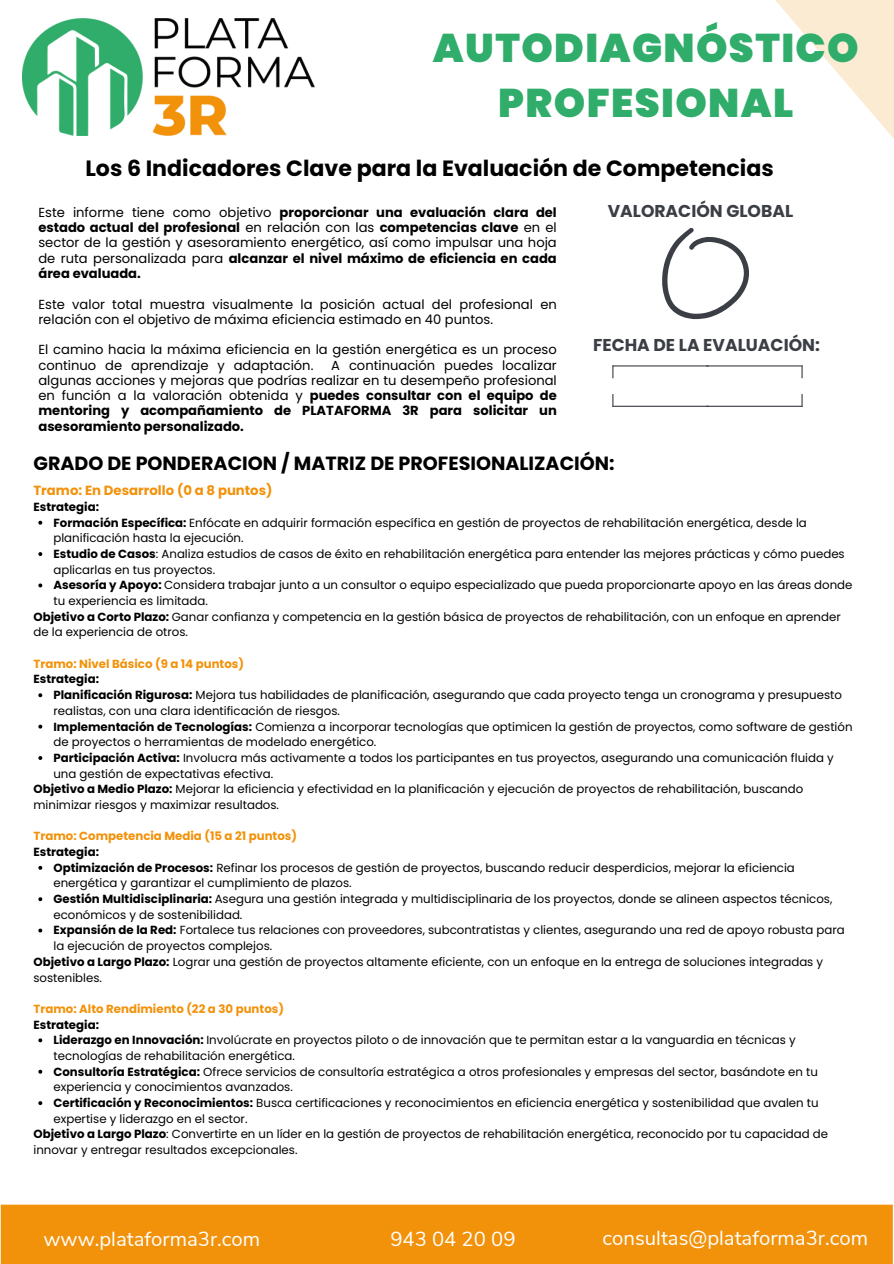
<style>
.page{position:relative;width:894px;height:1264px;background:#fff}
.page>*{position:absolute;margin:0;border:0;box-sizing:border-box;transform-origin:0 0}
.t1{font:900 39.9px/55.2px "Poppins";letter-spacing:.035em;color:#30ad6a;text-align:center}
.t2{font:700 22.05px "Poppins";color:#000}
.t3{font:20.4px "Nunito Sans";color:#fff}
.t4{font:20.25px "Nunito Sans";color:#fff}
.t5{font:700 19.05px "Poppins";color:#000}
.t6{font:700 17.1px "Poppins";color:#3b3f45}
.t7{font:700 13.2px "Poppins";color:#f2920a}
.t8{font:13.05px/15.3px "Poppins";color:#000;text-align:justify}
.t9{font:11.7px/15.8px "Poppins";color:#000}
.t10{font:700 11.7px "Poppins";color:#f2920a}
.t11{font:700 11.7px "Poppins";color:#000}
.s1{font-weight:700}
</style>
<div class="page">
<svg style="left:775px;top:0;width:118px;height:138px"></svg>
<div style="left:1px;top:1204px;width:891px;height:59px;background:#f2920a"></div>
<img style="left:22px;top:19px;width:292px;height:117px">
<svg style="left:662px;top:228px;width:86px;height:91px"></svg>
<svg style="left:612px;top:365px;width:190px;height:13px"></svg>
<svg style="left:612px;top:394px;width:190px;height:13px"></svg>
<svg style="left:38px;top:520px;width:4px;height:4px"></svg>
<svg style="left:38px;top:552px;width:4px;height:4px"></svg>
<svg style="left:38px;top:583px;width:4px;height:4px"></svg>
<svg style="left:38px;top:693px;width:4px;height:4px"></svg>
<svg style="left:38px;top:724px;width:4px;height:4px"></svg>
<svg style="left:38px;top:756px;width:4px;height:4px"></svg>
<svg style="left:38px;top:865px;width:4px;height:4px"></svg>
<svg style="left:38px;top:897px;width:4px;height:4px"></svg>
<svg style="left:38px;top:928px;width:4px;height:4px"></svg>
<svg style="left:38px;top:1038px;width:4px;height:4px"></svg>
<svg style="left:38px;top:1069px;width:4px;height:4px"></svg>
<svg style="left:38px;top:1101px;width:4px;height:4px"></svg>
<p class="t1" style="left:433px;top:21px;width:427px">AUTODIAGNÓSTICO<br>PROFESIONAL</p>
<p class="t2" style="left:85px;top:153px;width:689px">Los 6 Indicadores Clave para la Evaluación de Competencias</p>
<p class="t6" style="left:607px;top:199px;width:187px">VALORACIÓN GLOBAL</p>
<h5 class="t8" style="left:38px;top:205px;width:519px">Este informe tiene como objetivo <span class="s1">proporcionar una evaluación clara del estado actual del profesional</span> en relación con las <span class="s1">competencias clave</span> en el sector de la gestión y asesoramiento energético, así como impulsar una hoja de ruta personalizada para <span class="s1">alcanzar el nivel máximo de eficiencia en cada área evaluada.</span></h5>
<p class="t8" style="left:38px;top:296px;width:519px">Este valor total muestra visualmente la posición actual del profesional en relación con el objetivo de máxima eficiencia estimado en 40 puntos.</p>
<h4 class="t8" style="left:38px;top:342px;width:519px">El camino hacia la máxima eficiencia en la gestión energética es un proceso continuo de aprendizaje y adaptación.</h4>
<p class="t6" style="left:593px;top:333px;width:228px">FECHA DE LA EVALUACIÓN:</p>
<h4 class="t8" style="left:38px;top:357px;width:519px;text-indent:293px">A continuación puedes localizar algunas acciones y mejoras que podrías realizar en tu desempeño profesional en función a la valoración obtenida y <span class="s1">puedes consultar con el equipo de mentoring y acompañamiento de PLATAFORMA 3R para solicitar un asesoramiento personalizado.</span></h4>
<h6 class="t5" style="left:33px;top:450px;width:582px">GRADO DE PONDERACION / MATRIZ DE PROFESIONALIZACIÓN:</h6>
<p class="t7" style="left:33px;top:481px;width:240px">Tramo: En Desarrollo (0 a 8 puntos)</p>
<p class="t11" style="left:33px;top:498px;width:67px">Estrategia:</p>
<p class="t9" style="left:53px;top:514px;width:754px"><span class="s1">Formación Específica:</span> Enfócate en adquirir formación específica en gestión de proyectos de rehabilitación energética, desde la planificación hasta la ejecución.</p>
<p class="t9" style="left:53px;top:546px;width:792px"><span class="s1">Estudio de Casos</span>: Analiza estudios de casos de éxito en rehabilitación energética para entender las mejores prácticas y cómo puedes aplicarlas en tus proyectos.</p>
<p class="t9" style="left:53px;top:577px;width:800px"><span class="s1">Asesoría y Apoyo:</span> Considera trabajar junto a un consultor o equipo especializado que pueda proporcionarte apoyo en las áreas donde tu experiencia es limitada.</p>
<p class="t9" style="left:33px;top:608px;width:808px"><span class="s1">Objetivo a Corto Plazo:</span> Ganar confianza y competencia en la gestión básica de proyectos de rehabilitación, con un enfoque en aprender de la experiencia de otros.</p>
<p class="t10" style="left:33px;top:655px;width:212px">Tramo: Nivel Básico (9 a 14 puntos)</p>
<p class="t11" style="left:33px;top:671px;width:67px">Estrategia:</p>
<p class="t9" style="left:53px;top:687px;width:789px"><span class="s1">Planificación Rigurosa:</span> Mejora tus habilidades de planificación, asegurando que cada proyecto tenga un cronograma y presupuesto realistas, con una clara identificación de riesgos.</p>
<p class="t9" style="left:53px;top:718px;width:800px"><span class="s1">Implementación de Tecnologías:</span> Comienza a incorporar tecnologías que optimicen la gestión de proyectos, como software de gestión de proyectos o herramientas de modelado energético.</p>
<p class="t9" style="left:53px;top:750px;width:781px"><span class="s1">Participación Activa:</span> Involucra más activamente a todos los participantes en tus proyectos, asegurando una comunicación fluida y una gestión de expectativas efectiva.</p>
<p class="t9" style="left:33px;top:781px;width:771px"><span class="s1">Objetivo a Medio Plazo:</span> Mejorar la eficiencia y efectividad en la planificación y ejecución de proyectos de rehabilitación, buscando minimizar riesgos y maximizar resultados.</p>
<p class="t10" style="left:33px;top:828px;width:265px">Tramo: Competencia Media (15 a 21 puntos)</p>
<p class="t11" style="left:33px;top:843px;width:67px">Estrategia:</p>
<p class="t9" style="left:53px;top:859px;width:742px"><span class="s1">Optimización de Procesos:</span> Refinar los procesos de gestión de proyectos, buscando reducir desperdicios, mejorar la eficiencia energética y garantizar el cumplimiento de plazos.</p>
<p class="t9" style="left:53px;top:891px;width:780px"><span class="s1">Gestión Multidisciplinaria:</span> Asegura una gestión integrada y multidisciplinaria de los proyectos, donde se alineen aspectos técnicos, económicos y de sostenibilidad.</p>
<p class="t9" style="left:53px;top:922px;width:792px"><span class="s1">Expansión de la Red:</span> Fortalece tus relaciones con proveedores, subcontratistas y clientes, asegurando una red de apoyo robusta para la ejecución de proyectos complejos.</p>
<p class="t9" style="left:33px;top:953px;width:791px"><span class="s1">Objetivo a Largo Plazo:</span> Lograr una gestión de proyectos altamente eficiente, con un enfoque en la entrega de soluciones integradas y sostenibles.</p>
<p class="t10" style="left:33px;top:1000px;width:252px">Tramo: Alto Rendimiento (22 a 30 puntos)</p>
<p class="t11" style="left:33px;top:1016px;width:67px">Estrategia:</p>
<p class="t9" style="left:53px;top:1032px;width:743px"><span class="s1">Liderazgo en Innovación:</span> Involúcrate en proyectos piloto o de innovación que te permitan estar a la vanguardia en técnicas y tecnologías de rehabilitación energética.</p>
<p class="t9" style="left:53px;top:1063px;width:765px"><span class="s1">Consultoría Estratégica:</span> Ofrece servicios de consultoría estratégica a otros profesionales y empresas del sector, basándote en tu experiencia y conocimientos avanzados.</p>
<p class="t9" style="left:53px;top:1095px;width:766px"><span class="s1">Certificación y Reconocimientos:</span> Busca certificaciones y reconocimientos en eficiencia energética y sostenibilidad que avalen tu expertise y liderazgo en el sector.</p>
<p class="t9" style="left:33px;top:1126px;width:796px"><span class="s1">Objetivo a Largo Plazo</span>: Convertirte en un líder en la gestión de proyectos de rehabilitación energética, reconocido por tu capacidad de innovar y entregar resultados excepcionales.</p>
<h2 class="t3" style="left:43px;top:1225px;width:218px">www.plataforma3r.com</h2>
<h1 class="t4" style="left:390px;top:1225px;width:127px">943 04 20 09</h1>
<h5 class="t3" style="left:602px;top:1224px;width:267px">consultas@plataforma3r.com</h5>
</div>
